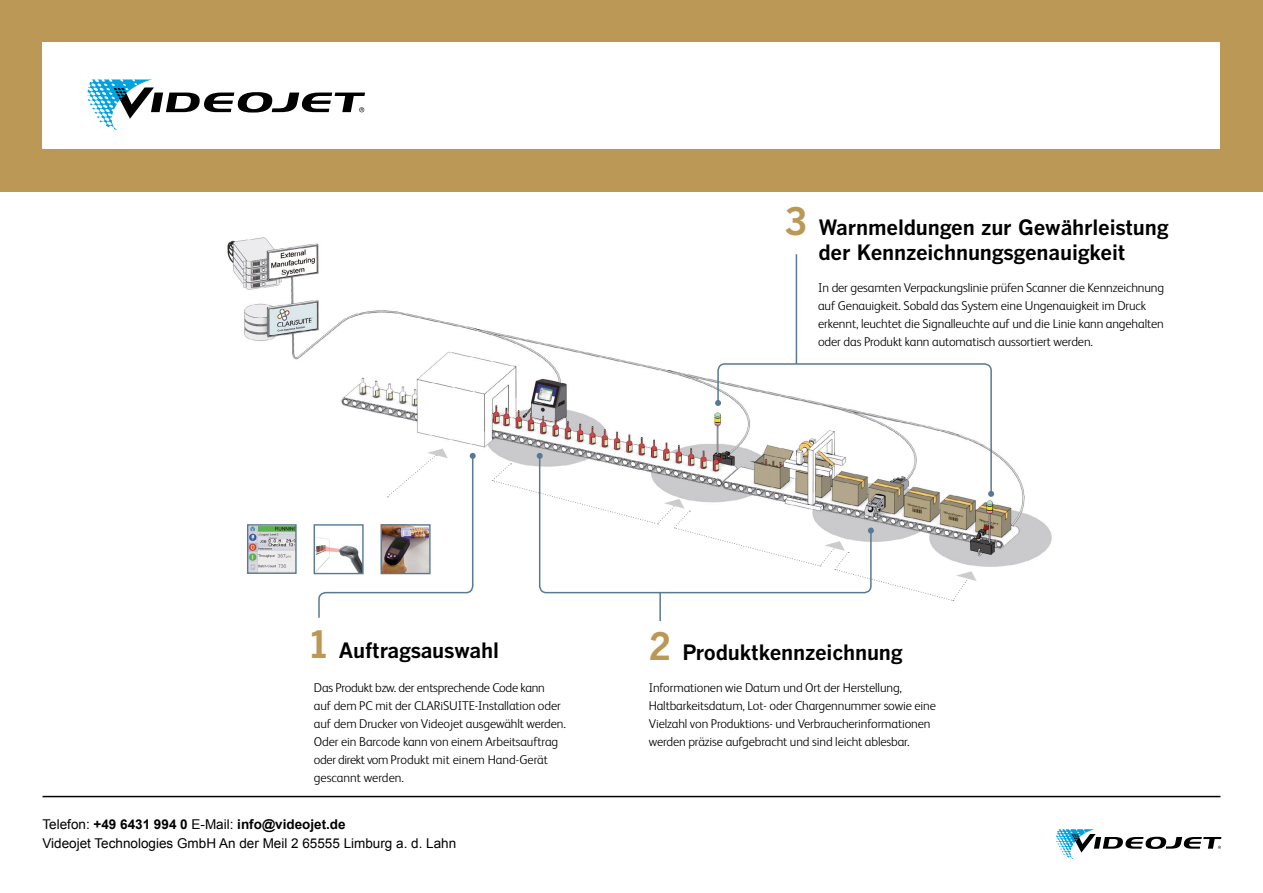
<style>
.page{position:relative;width:1263px;height:893px;background:#fff}
.page>*{position:absolute;margin:0;border:0;box-sizing:border-box;transform-origin:0 0}
.t1{font:700 21px/25.5px "Benton Gothic";letter-spacing:-.01em;color:#000;text-align:center}
.t2{font:13.5px/18.8px "Arial";color:#000}
.t3{font:300 12.75px/18px "FS Albert Pro";letter-spacing:-.01em;color:#000}
.s1{font-size:37.5px;color:#bc9856}
.s2{font-weight:700}
</style>
<div class="page">
<hr style="left:43px;top:796px;width:1177px;height:1px;background:#000">
<div style="left:0;top:0;width:1263px;height:191px;background:#bc9856"></div>
<div style="left:43px;top:43px;width:1177px;height:106px;background:#fff"></div>
<svg style="left:1056px;top:829px;width:165px;height:30px"></svg>
<svg style="left:87px;top:79px;width:278px;height:51px"></svg>
<img style="left:227px;top:237px;width:825px;height:338px">
<hr style="left:796px;top:254px;width:1px;height:110px;background:#587991">
<hr style="left:659px;top:592px;width:2px;height:29px;background:#587991">
<div style="left:314px;top:524px;width:50px;height:50px;border:1px solid #587991"></div>
<img style="left:249px;top:526px;width:46px;height:46px">
<div style="left:247px;top:524px;width:50px;height:50px;border:1px solid #587991"></div>
<svg style="left:492px;top:362px;width:502px;height:239px"></svg>
<svg style="left:317px;top:449px;width:159px;height:169px"></svg>
<h1 class="t1" style="left:785px;top:215px;width:385px"><span class="s1">3</span> Warnmeldungen zur Gewährleistung der Kennzeichnungsgenauigkeit</h1>
<p class="t3" style="left:818px;top:278px;width:348px">In der gesamten Verpackungslinie prüfen Scanner die Kennzeichnung auf Genauigkeit. Sobald das System eine Ungenauigkeit im Druck erkennt, leuchtet die Signalleuchte auf und die Linie kann angehalten oder das Produkt kann automatisch aussortiert werden.</p>
<h1 class="t1" style="left:310px;top:638px;width:191px"><span class="s1">1</span> Auftragsauswahl</h1>
<h1 class="t1" style="left:649px;top:639px;width:256px"><span class="s1">2</span> Produktkennzeichnung</h1>
<p class="t3" style="left:314px;top:678px;width:253px">Das Produkt bzw. der entsprechende Code kann<br>auf dem PC mit der CLARiSUITE-Installation oder auf dem Drucker von Videojet ausgewählt werden.<br>Oder ein Barcode kann von einem Arbeitsauftrag oder direkt vom Produkt mit einem Hand-Gerät gescannt werden.</p>
<p class="t3" style="left:649px;top:678px;width:289px">Informationen wie Datum und Ort der Herstellung, Haltbarkeitsdatum, Lot- oder Chargennummer sowie eine Vielzahl von Produktions- und Verbraucherinformationen werden präzise aufgebracht und sind leicht ablesbar.</p>
<p class="t2" style="left:43px;top:815px;width:415px">Telefon: <span class="s2">+49 6431 994 0</span> E-Mail: <span class="s2">info@videojet.de<br></span>Videojet Technologies GmbH An der Meil 2 65555 Limburg a. d. Lahn</p>
</div>
